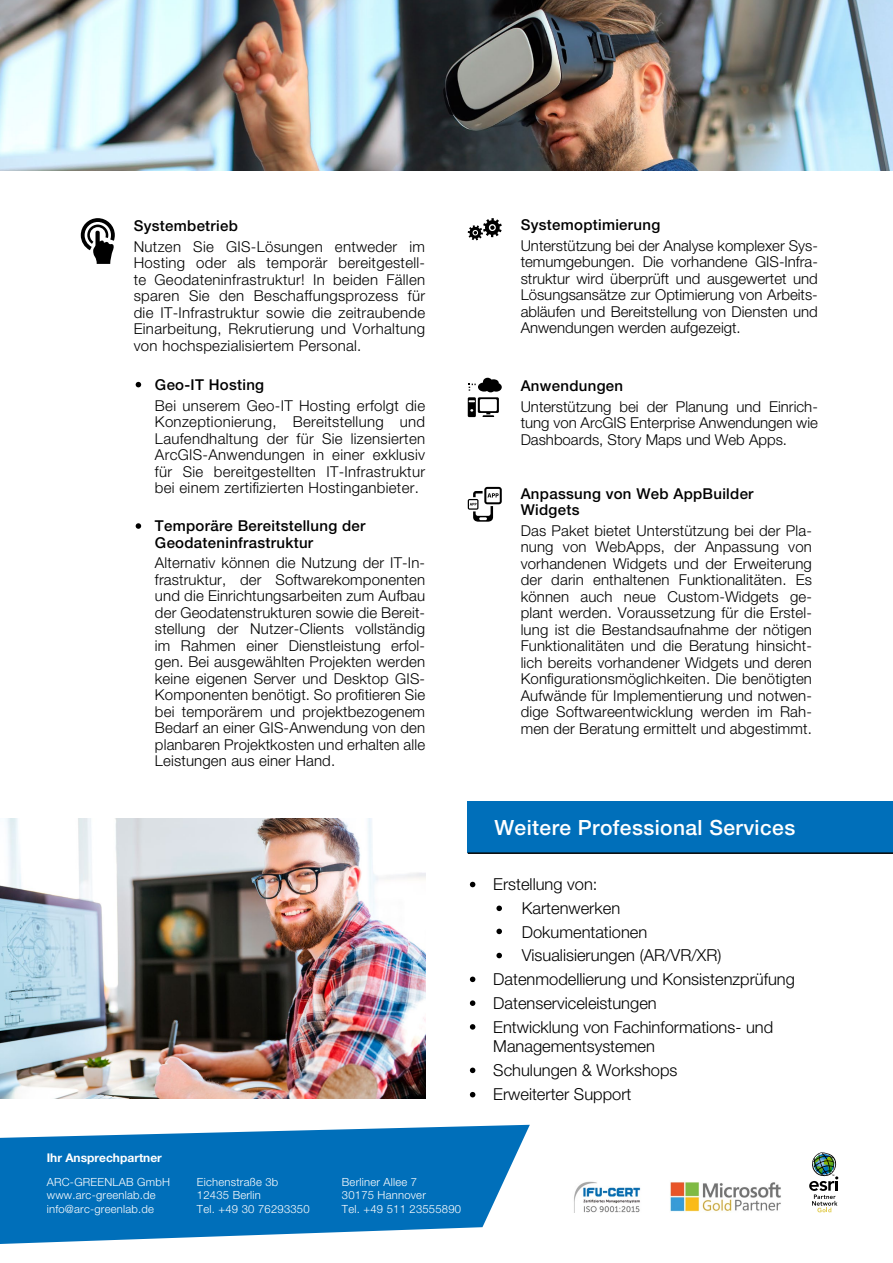
<style>
.page{position:relative;width:893px;height:1263px;background:#fff}
.page>*{position:absolute;margin:0;border:0;box-sizing:border-box;transform-origin:0 0}
.t1{font:500 21px "Helvetica Neue";letter-spacing:.02em;color:#fff}
.t2{font:300 16.5px/23.7px "Helvetica Neue";color:#000}
.t3{font:300 15px/16.5px "Helvetica Neue";letter-spacing:.01em;color:#000;text-align:justify}
.t4{font:500 15px/16.5px "Helvetica Neue";letter-spacing:.02em;color:#000}
.t5{font:700 12px "Helvetica Neue";color:#fff}
.t6{font:300 11.25px/13.5px "Helvetica Neue";letter-spacing:.02em;color:#fff}
</style>
<div class="page">
<img style="left:0;top:0;width:893px;height:170px">
<svg style="left:468px;top:487px;width:34px;height:35px"></svg>
<svg style="left:0;top:1125px;width:530px;height:119px;fill:#006fba"></svg>
<svg style="left:809px;top:1152px;width:29px;height:60px"></svg>
<img style="left:574px;top:1181px;width:67px;height:31px">
<img style="left:670px;top:1182px;width:111px;height:30px">
<svg style="left:468px;top:378px;width:34px;height:39px"></svg>
<svg style="left:468px;top:218px;width:34px;height:22px"></svg>
<svg style="left:81px;top:218px;width:34px;height:46px"></svg>
<svg style="left:136px;top:382px;width:5px;height:5px"></svg>
<svg style="left:136px;top:523px;width:5px;height:6px"></svg>
<div style="left:468px;top:801px;width:425px;height:52px;background:#006fba"></div>
<hr style="left:468px;top:852px;width:425px;height:2px;background:#010201">
<img style="left:0;top:818px;width:425px;height:280px">
<svg style="left:470px;top:1024px;width:5px;height:6px"></svg>
<svg style="left:470px;top:1067px;width:5px;height:6px"></svg>
<svg style="left:470px;top:1000px;width:5px;height:6px"></svg>
<svg style="left:470px;top:976px;width:5px;height:6px"></svg>
<svg style="left:470px;top:882px;width:5px;height:5px"></svg>
<svg style="left:470px;top:1092px;width:5px;height:5px"></svg>
<svg style="left:496px;top:905px;width:6px;height:6px"></svg>
<svg style="left:496px;top:929px;width:6px;height:5px"></svg>
<svg style="left:496px;top:953px;width:6px;height:5px"></svg>
<p class="t4" style="left:134px;top:217px;width:106px">Systembetrieb</p>
<p class="t3" style="left:134px;top:238px;width:293px">Nutzen Sie GIS-Lösungen entweder im Hosting oder als temporär bereitgestell&shy;te Geodateninfrastruktur! In beiden Fällen sparen Sie den Beschaffungsprozess für die IT-Infrastruktur sowie die zeitraubende Einarbeitung, Rekrutierung und Vorhaltung von hochspezialisiertem Personal.</p>
<p class="t4" style="left:155px;top:376px;width:111px">Geo-IT Hosting</p>
<p class="t3" style="left:155px;top:397px;width:272px">Bei unserem Geo-IT Hosting erfolgt die Konzeptionierung, Bereitstellung und Laufendhaltung der für Sie lizensierten ArcGIS-Anwendungen in einer exklusiv für Sie bereitgestellten IT-Infrastruktur bei einem zertifizierten Hostinganbieter.</p>
<p class="t4" style="left:155px;top:517px;width:212px">Temporäre Bereitstellung der<br>Geodateninfrastruktur</p>
<p class="t3" style="left:155px;top:554px;width:272px">Alternativ können die Nutzung der IT-In&shy;frastruktur, der Softwarekomponenten und die Einrichtungsarbeiten zum Aufbau der Geodatenstrukturen sowie die Bereit&shy;stellung der Nutzer-Clients vollständig im Rahmen einer Dienstleistung erfol&shy;gen. Bei ausgewählten Projekten werden keine eigenen Server und Desktop GIS-Komponenten benötigt. So profitieren Sie bei temporärem und projektbezogenem Bedarf an einer GIS-Anwendung von den planbaren Projektkosten und erhalten alle Leistungen aus einer Hand.</p>
<p class="t5" style="left:47px;top:1151px;width:117px">Ihr Ansprechpartner</p>
<p class="t6" style="left:47px;top:1175px;width:125px">ARC-GREENLAB GmbH www.arc-greenlab.de info@arc-greenlab.de</p>
<p class="t6" style="left:197px;top:1175px;width:114px">Eichenstraße 3b<br>12435 Berlin<br>Tel. +49 30 76293350</p>
<p class="t6" style="left:342px;top:1175px;width:121px">Berliner Allee 7<br>30175 Hannover<br>Tel. +49 511 23555890</p>
<p class="t4" style="left:521px;top:216px;width:141px">Systemoptimierung</p>
<p class="t3" style="left:521px;top:237px;width:299px">Unterstützung bei der Analyse komplexer Sys&shy;temumgebungen. Die vorhandene GIS-Infra&shy;struktur wird überprüft und ausgewertet und Lösungsansätze zur Optimierung von Arbeits&shy;abläufen und Bereitstellung von Diensten und Anwendungen werden aufgezeigt.</p>
<p class="t4" style="left:521px;top:377px;width:104px">Anwendungen</p>
<p class="t3" style="left:521px;top:398px;width:299px">Unterstützung bei der Planung und Einrich&shy;tung von ArcGIS Enterprise Anwendungen wie Dashboards, Story Maps und Web Apps.</p>
<p class="t4" style="left:521px;top:485px;width:234px">Anpassung von Web AppBuilder<br>Widgets</p>
<p class="t3" style="left:521px;top:522px;width:293px">Das Paket bietet Unterstützung bei der Pla&shy;nung von WebApps, der Anpassung von vorhandenen Widgets und der Erweiterung der darin enthaltenen Funktionalitäten. Es können auch neue Custom-Widgets ge&shy;plant werden. Voraussetzung für die Erstel&shy;lung ist die Bestandsaufnahme der nötigen Funktionalitäten und die Beratung hinsicht&shy;lich bereits vorhandener Widgets und deren Konfigurationsmöglichkeiten. Die benötigten Aufwände für Implementierung und notwen&shy;dige Softwareentwicklung werden im Rah&shy;men der Beratung ermittelt und abgestimmt.</p>
<h1 class="t1" style="left:494px;top:815px;width:302px">Weitere Professional Services</h1>
<p class="t2" style="left:493px;top:872px;width:106px">Erstellung von:</p>
<p class="t2" style="left:522px;top:896px;width:100px">Kartenwerken</p>
<p class="t2" style="left:522px;top:919px;width:127px">Dokumentationen</p>
<p class="t2" style="left:522px;top:943px;width:201px">Visualisierungen (AR/VR/XR)</p>
<p class="t2" style="left:493px;top:967px;width:303px">Datenmodellierung und Konsistenzprüfung</p>
<p class="t2" style="left:493px;top:991px;width:165px">Datenserviceleistungen</p>
<p class="t2" style="left:493px;top:1014px;width:281px">Entwicklung von Fachinformations- und</p>
<p class="t2" style="left:493px;top:1034px;width:186px">Managementsystemen<br>Schulungen &amp; Workshops<br>Erweiterter Support</p>
</div>
